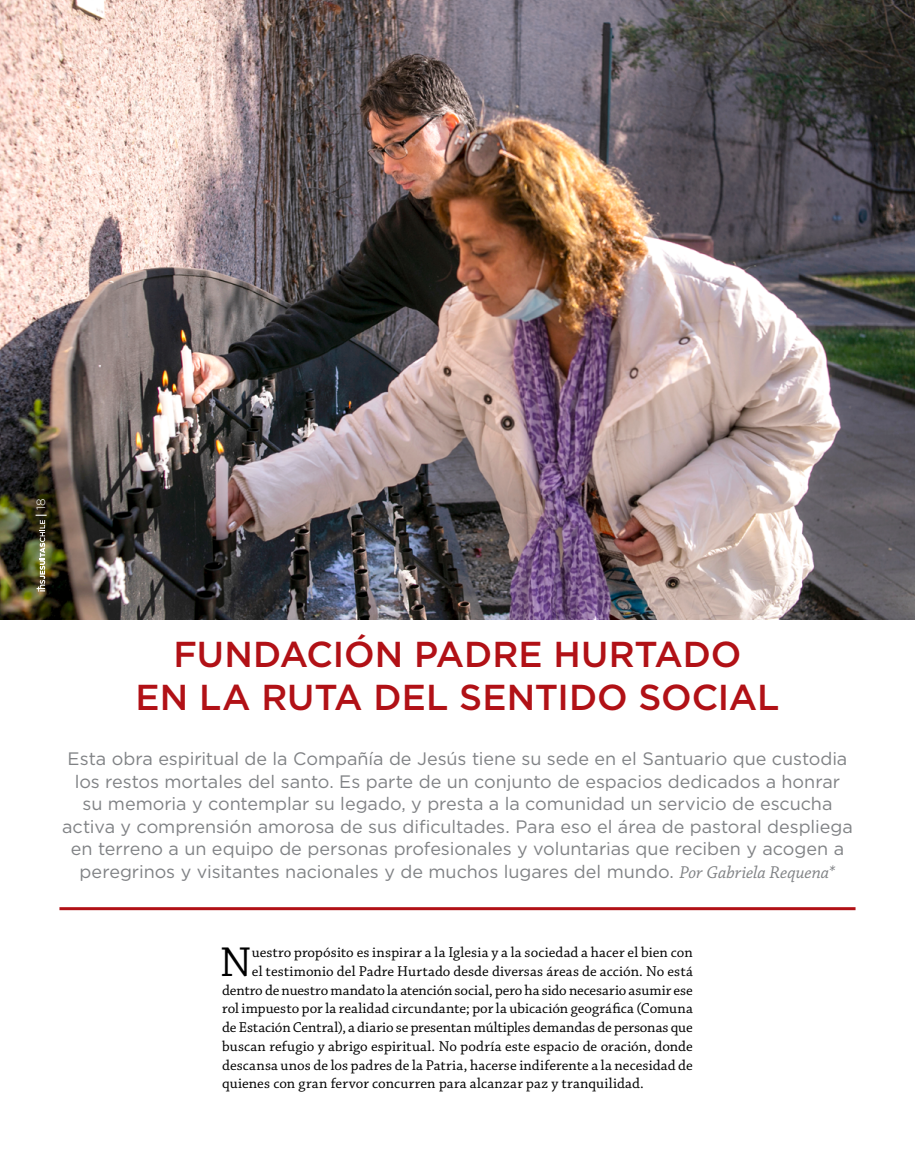
<style>
.page{position:relative;width:915px;height:1149px;background:#fff}
.page>*{position:absolute;margin:0;border:0;box-sizing:border-box;transform-origin:0 0}
.t1{font:43.8px "Chaparral Pro";color:#000}
.t2{font:500 36px/43.2px "Gotham";letter-spacing:-.005em;color:#b11116;text-align:center}
.t3{font:18px/22.5px "Gotham";color:#808285;text-align:center}
.t4{font:15px "Chaparral Pro";letter-spacing:.005em;color:#000}
.t5{font:300 12px "Gotham";color:#fff}
.s1{font-family:"Chaparral Pro";font-style:italic}
</style>
<div class="page">
<img style="left:0;top:0;width:914px;height:619px">
<hr style="left:59px;top:906px;width:796px;height:3px;background:#b11116">
<svg style="left:36px;top:514px;width:11px;height:77px"></svg>
<p class="t5" style="left:33px;top:510px;width:13px;rotate:-90deg">18</p>
<h2 class="t2" style="left:135px;top:632px;width:645px">FUNDACIÓN PADRE HURTADO<br>EN LA RUTA DEL SENTIDO SOCIAL</h2>
<p class="t3" style="left:62px;top:746px;width:792px">Esta obra espiritual de la Compañía de Jesús tiene su sede en el Santuario que custodia los restos mortales del santo. Es parte de un conjunto de espacios dedicados a honrar<br>su memoria y contemplar su legado, y presta a la comunidad un servicio de escucha activa y comprensión amorosa de sus dificultades. Para eso el área de pastoral despliega en terreno a un equipo de personas profesionales y voluntarias que reciben y acogen a peregrinos y visitantes nacionales y de muchos lugares del mundo. <span class="s1">Por Gabriela Requena*</span></p>
<h1 class="t1" style="left:220px;top:937px;width:33px">N</h1>
<p class="t4" style="left:252px;top:943px;width:442px">uestro propósito es inspirar a la Iglesia y a la sociedad a hacer el bien con</p>
<p class="t4" style="left:252px;top:962px;width:442px">el testimonio del Padre Hurtado desde diversas áreas de acción. No está</p>
<p class="t4" style="left:222px;top:981px;width:472px">dentro de nuestro mandato la atención social, pero ha sido necesario asumir ese</p>
<p class="t4" style="left:222px;top:999px;width:472px">rol impuesto por la realidad circundante; por la ubicación geográfica (Comuna</p>
<p class="t4" style="left:222px;top:1018px;width:472px">de Estación Central), a diario se presentan múltiples demandas de personas que</p>
<p class="t4" style="left:222px;top:1037px;width:472px">buscan refugio y abrigo espiritual. No podría este espacio de oración, donde</p>
<p class="t4" style="left:222px;top:1056px;width:472px">descansa unos de los padres de la Patria, hacerse indiferente a la necesidad de</p>
<p class="t4" style="left:222px;top:1074px;width:423px">quienes con gran fervor concurren para alcanzar paz y tranquilidad.</p>
</div>
